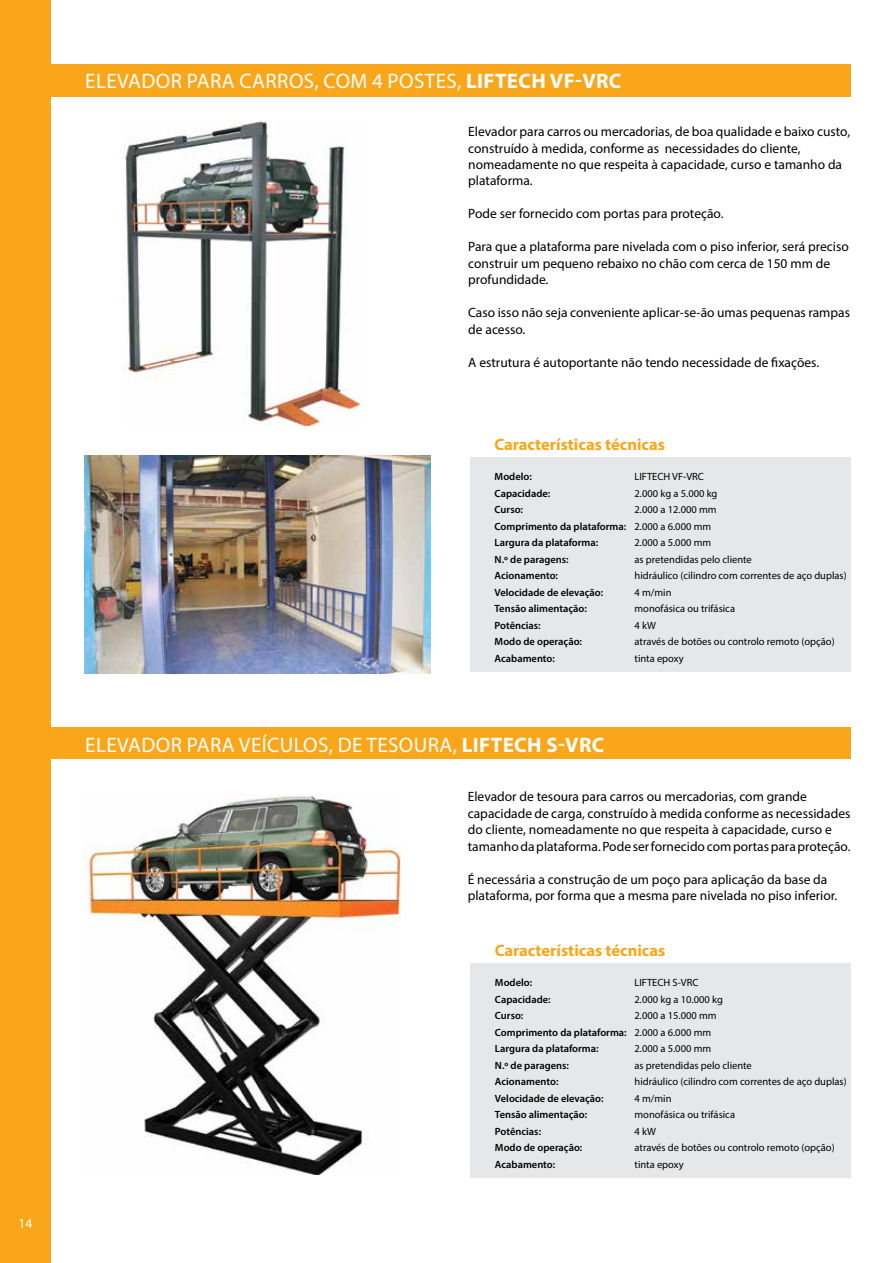
<style>
.page{position:relative;width:893px;height:1263px;background:#fff}
.page>*{position:absolute;margin:0;border:0;box-sizing:border-box;transform-origin:0 0}
.t1{font:21px "Myriad Pro";letter-spacing:.02em;color:#fff}
.t2{font:700 16.5px "Myriad Pro";color:#faa61a}
.t3{font:13.5px/16.5px "Myriad Pro";color:#000}
.t4{font:13.5px "Myriad Pro";color:#fff}
.t5{font:10.5px/16.5px "Myriad Pro";color:#000}
.t6{font:600 10.5px/16.5px "Myriad Pro";color:#000}
.s1{font-weight:700}
</style>
<div class="page">
<div style="left:0;top:0;width:51px;height:1263px;background:#faa61a"></div>
<div style="left:49px;top:64px;width:801px;height:32px;background:#faa61a"></div>
<img style="left:124px;top:121px;width:239px;height:304px">
<div style="left:470px;top:458px;width:380px;height:214px;background:#e6e7e8"></div>
<img style="left:85px;top:456px;width:346px;height:217px">
<div style="left:49px;top:728px;width:801px;height:31px;background:#faa61a"></div>
<img style="left:85px;top:793px;width:316px;height:382px">
<div style="left:470px;top:963px;width:380px;height:215px;background:#e6e7e8"></div>
<p class="t4" style="left:19px;top:1215px;width:15px">14</p>
<h1 class="t1" style="left:85px;top:68px;width:538px">ELEVADOR PARA CARROS, COM 4 POSTES, <span class="s1">LIFTECH VF-VRC</span></h1>
<p class="t3" style="left:468px;top:123px;width:383px">Elevador para carros ou mercadorias, de boa qualidade e baixo custo, construído à medida, conforme as necessidades do cliente, nomeadamente no que respeita à capacidade, curso e tamanho da plataforma.</p>
<p class="t3" style="left:468px;top:205px;width:257px">Pode ser fornecido com portas para proteção.</p>
<p class="t3" style="left:468px;top:238px;width:382px">Para que a plataforma pare nivelada com o piso inferior, será preciso construir um pequeno rebaixo no chão com cerca de 150 mm de profundidade.</p>
<p class="t3" style="left:468px;top:304px;width:383px">Caso isso não seja conveniente aplicar-se-ão umas pequenas rampas de acesso.</p>
<p class="t3" style="left:468px;top:354px;width:352px">A estrutura é autoportante não tendo necessidade de fixações.</p>
<p class="t2" style="left:494px;top:433px;width:172px">Características técnicas</p>
<p class="t6" style="left:495px;top:468px;width:133px">Modelo:<br>Capacidade:<br>Curso:<br>Comprimento da plataforma:<br>Largura da plataforma:<br>N.º de paragens:<br>Acionamento:<br>Velocidade de elevação:<br>Tensão alimentação:<br>Potências:<br>Modo de operação:<br>Acabamento:</p>
<p class="t5" style="left:634px;top:468px;width:214px">LIFTECH VF-VRC<br>2.000 kg a 5.000 kg<br>2.000 a 12.000 mm<br>2.000 a 6.000 mm<br>2.000 a 5.000 mm<br>as pretendidas pelo cliente<br>hidráulico (cilindro com correntes de aço duplas)<br>4 m/min<br>monofásica ou trifásica<br>4 kW<br>através de botões ou controlo remoto (opção) tinta epoxy</p>
<h1 class="t1" style="left:85px;top:732px;width:521px">ELEVADOR PARA VEÍCULOS, DE TESOURA, <span class="s1">LIFTECH S-VRC</span></h1>
<p class="t3" style="left:468px;top:788px;width:384px">Elevador de tesoura para carros ou mercadorias, com grande capacidade de carga, construído à medida conforme as necessidades do cliente, nomeadamente no que respeita à capacidade, curso e tamanho da plataforma. Pode ser fornecido com portas para proteção.</p>
<p class="t3" style="left:468px;top:870px;width:371px">É necessária a construção de um poço para aplicação da base da plataforma, por forma que a mesma pare nivelada no piso inferior.</p>
<p class="t2" style="left:495px;top:939px;width:172px">Características técnicas</p>
<p class="t6" style="left:495px;top:974px;width:133px">Modelo:<br>Capacidade:<br>Curso:<br>Comprimento da plataforma:<br>Largura da plataforma:<br>N.º de paragens:<br>Acionamento:<br>Velocidade de elevação:<br>Tensão alimentação:<br>Potências:<br>Modo de operação:<br>Acabamento:</p>
<p class="t5" style="left:634px;top:974px;width:214px">LIFTECH S-VRC<br>2.000 kg a 10.000 kg<br>2.000 a 15.000 mm<br>2.000 a 6.000 mm<br>2.000 a 5.000 mm<br>as pretendidas pelo cliente<br>hidráulico (cilindro com correntes de aço duplas)<br>4 m/min<br>monofásica ou trifásica<br>4 kW<br>através de botões ou controlo remoto (opção) tinta epoxy</p>
</div>
